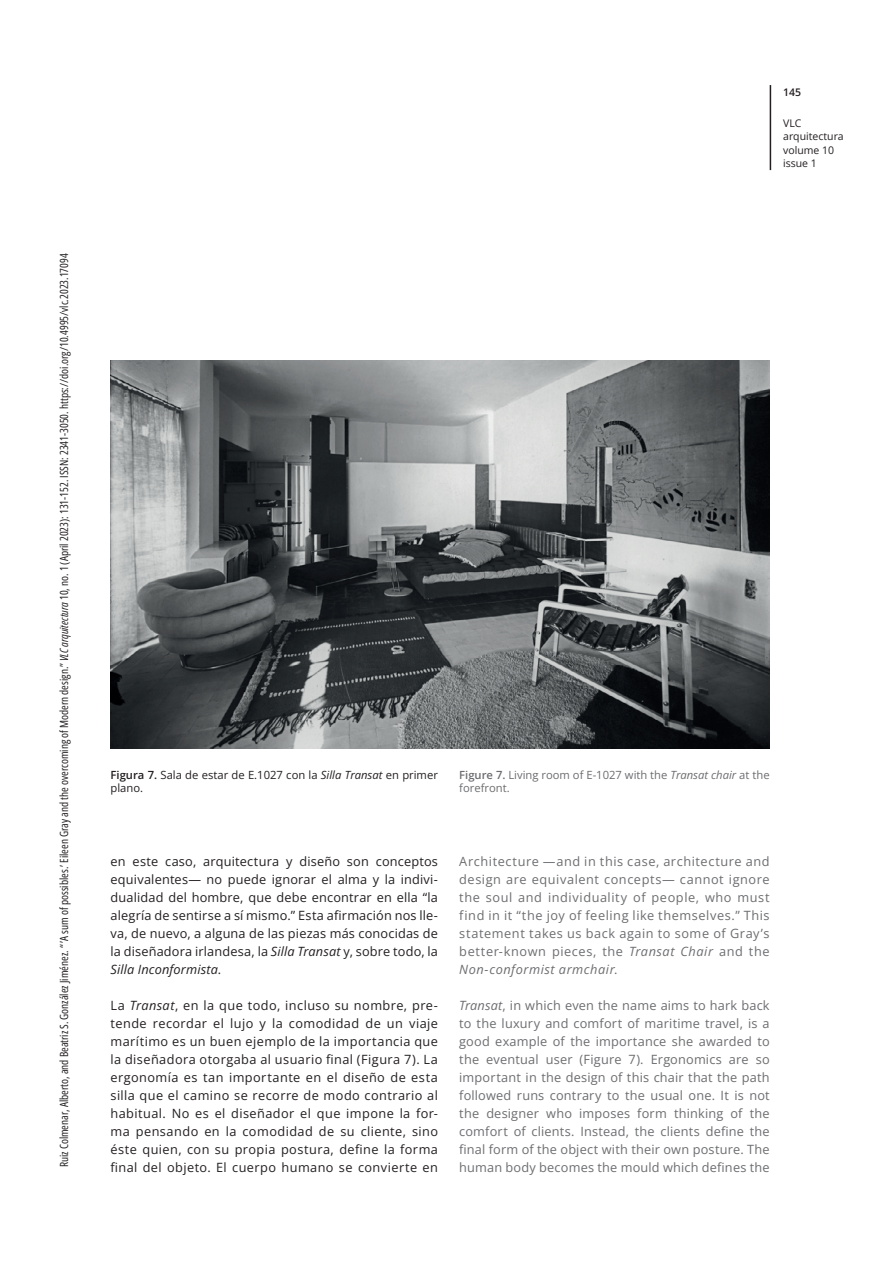
<style>
.page{position:relative;width:893px;height:1263px;background:#fff}
.page>*{position:absolute;margin:0;border:0;box-sizing:border-box;transform-origin:0 0}
.VLC_ARQ-TEXTO_GRAL_E{font:12.75px/18px "Open Sans";letter-spacing:.025em;color:#231f20;text-align:justify}
.VLC_ARQ-TEXTO_GRAL_U{font:12.75px/18px "Open Sans";letter-spacing:.03em;color:#6c6d70;text-align:justify}
.t1{font:11.25px "Open Sans Condensed";color:#231f20}
.VLC_ARQ-PIE_FOTO_uk{font:11.25px/13.5px "Open Sans";color:#6c6d70}
.VLC_ARQ-PIE_FOTO_ES{font:11.25px/13.5px "Open Sans";color:#231f20}
.t2{font:10.5px/13.5px "Open Sans";color:#231f20}
.t3{font:600 10.5px "Open Sans";color:#231f20}
.s1{font-style:italic}
.s2{font-weight:600}
</style>
<div class="page">
<hr style="left:770px;top:85px;width:1px;height:85px;background:#231f20">
<img style="left:111px;top:361px;width:659px;height:388px">
<p class="t1" style="left:56px;top:1167px;width:915px;rotate:-90deg">Ruiz Colmenar, Alberto, and Beatriz S. González Jiménez. “ ’A sum of possibles.’ Eileen Gray and the overcoming of Modern design.” <span class="s1">VLC arquitectura</span> 10, no. 1 (April 2023): 131-152. ISSN: 2341-3050. https://doi.org/10.4995/vlc.2023.17094</p>
<p class="t3" style="left:783px;top:85px;width:20px">145</p>
<p class="t2" style="left:783px;top:116px;width:62px">VLC arquitectura volume 10 issue 1</p>
<p class="VLC_ARQ-PIE_FOTO_ES" style="left:111px;top:767px;width:329px"><span class="s2">Figura 7.</span> Sala de estar de E.1027 con la <span class="s1">Silla Transat</span> en primer plano.</p>
<p class="VLC_ARQ-PIE_FOTO_uk" style="left:459px;top:767px;width:312px"><span class="s2">Figure 7.</span> Living room of E-1027 with the <span class="s1">Transat chair</span> at the forefront.</p>
<p class="VLC_ARQ-TEXTO_GRAL_E" style="left:111px;top:851px;width:329px">en este caso, arquitectura y diseño son conceptos equivalentes— no puede ignorar el alma y la indivi&shy;dualidad del hombre, que debe encontrar en ella “la alegría de sentirse a sí mismo.” Esta afirmación nos lle&shy;va, de nuevo, a alguna de las piezas más conocidas de la diseñadora irlandesa, la <span class="s1">Silla Transat</span> y, sobre todo, la <span class="s1">Silla Inconformista</span>.</p>
<p class="VLC_ARQ-TEXTO_GRAL_E" style="left:111px;top:995px;width:329px">La <span class="s1">Transat</span>, en la que todo, incluso su nombre, pre&shy;tende recordar el lujo y la comodidad de un viaje marítimo es un buen ejemplo de la importancia que la diseñadora otorgaba al usuario final (Figura 7). La ergonomía es tan importante en el diseño de esta silla que el camino se recorre de modo contrario al habitual. No es el diseñador el que impone la for&shy;ma pensando en la comodidad de su cliente, sino éste quien, con su propia postura, define la forma final del objeto. El cuerpo humano se convierte en</p>
<p class="VLC_ARQ-TEXTO_GRAL_U" style="left:459px;top:851px;width:312px">Architecture —and in this case, architecture and design are equivalent concepts— cannot ignore the soul and individuality of people, who must find in it “the joy of feeling like themselves.” This statement takes us back again to some of Gray’s better-known pieces, the <span class="s1">Transat Chair</span> and the <span class="s1">Non-conformist armchair</span>.</p>
<p class="VLC_ARQ-TEXTO_GRAL_U" style="left:459px;top:995px;width:312px"><span class="s1">Transat</span>, in which even the name aims to hark back to the luxury and comfort of maritime travel, is a good example of the importance she awarded to the eventual user (Figure 7). Ergonomics are so important in the design of this chair that the path followed runs contrary to the usual one. It is not the designer who imposes form thinking of the comfort of clients. Instead, the clients define the final form of the object with their own posture. The human body becomes the mould which defines the</p>
</div>
